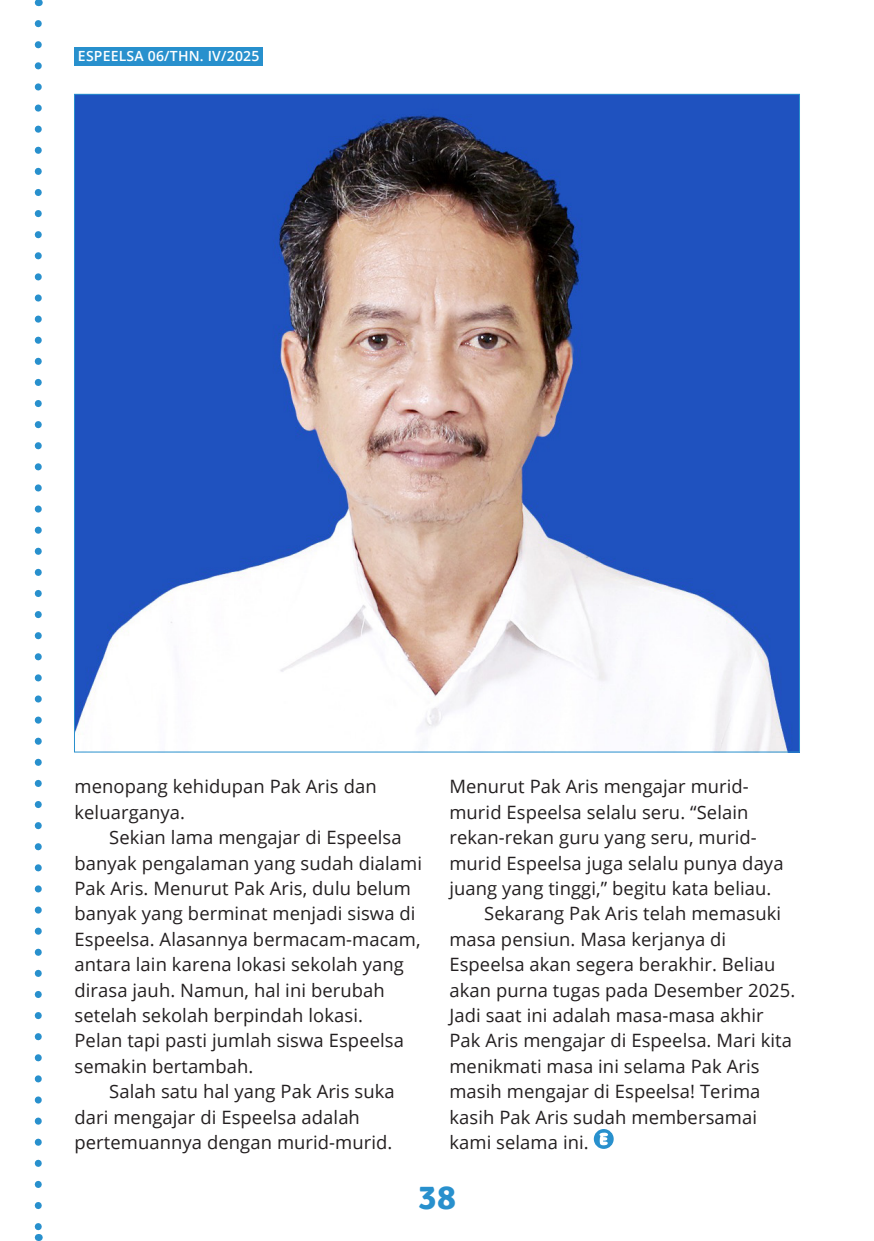
<style>
.page{position:relative;width:874px;height:1241px;background:#fff}
.page>*{position:absolute;margin:0;border:0;box-sizing:border-box;transform-origin:0 0}
.t1{font:700 35px "Signika";color:#2890cd}
.Paragraph_1{font:18.38px/25.4px "Open Sans";letter-spacing:.005em;color:#231f20}
.t2{font:600 14px "Open Sans";letter-spacing:.015em;color:#fff}
</style>
<div class="page">
<div style="left:74px;top:47px;width:189px;height:18px;background:#2890cd"></div>
<svg style="left:593px;top:1128px;width:20px;height:20px"></svg>
<svg style="left:599px;top:1132px;width:9px;height:13px"></svg>
<img style="left:76px;top:96px;width:721px;height:654px">
<svg style="left:35px;top:24px;width:7px;height:1202px"></svg>
<p class="t2" style="left:78px;top:46px;width:183px">ESPEELSA 06/THN. IV/2025</p>
<p class="Paragraph_1" style="left:74px;top:773px;width:303px">menopang kehidupan Pak Aris dan keluarganya.</p>
<p class="Paragraph_1" style="left:74px;top:824px;width:349px;text-indent:35px">Sekian lama mengajar di Espeelsa banyak pengalaman yang sudah dialami Pak Aris. Menurut Pak Aris, dulu belum banyak yang berminat menjadi siswa di Espeelsa. Alasannya bermacam-macam, antara lain karena lokasi sekolah yang dirasa jauh. Namun, hal ini berubah setelah sekolah berpindah lokasi.<br>Pelan tapi pasti jumlah siswa Espeelsa semakin bertambah.</p>
<p class="Paragraph_1" style="left:74px;top:1078px;width:321px;text-indent:35px">Salah satu hal yang Pak Aris suka dari mengajar di Espeelsa adalah pertemuannya dengan murid-murid.</p>
<p class="Paragraph_1" style="left:449px;top:773px;width:335px">Menurut Pak Aris mengajar murid&shy;murid Espeelsa selalu seru. “Selain rekan-rekan guru yang seru, murid&shy;murid Espeelsa juga selalu punya daya juang yang tinggi,” begitu kata beliau.</p>
<p class="Paragraph_1" style="left:449px;top:900px;width:347px;text-indent:35px">Sekarang Pak Aris telah memasuki masa pensiun. Masa kerjanya di Espeelsa akan segera berakhir. Beliau akan purna tugas pada Desember 2025.<br>Jadi saat ini adalah masa-masa akhir Pak Aris mengajar di Espeelsa. Mari kita menikmati masa ini selama Pak Aris masih mengajar di Espeelsa! Terima kasih Pak Aris sudah membersamai kami selama ini.</p>
<h1 class="t1" style="left:417px;top:1168px;width:40px">38</h1>
</div>
